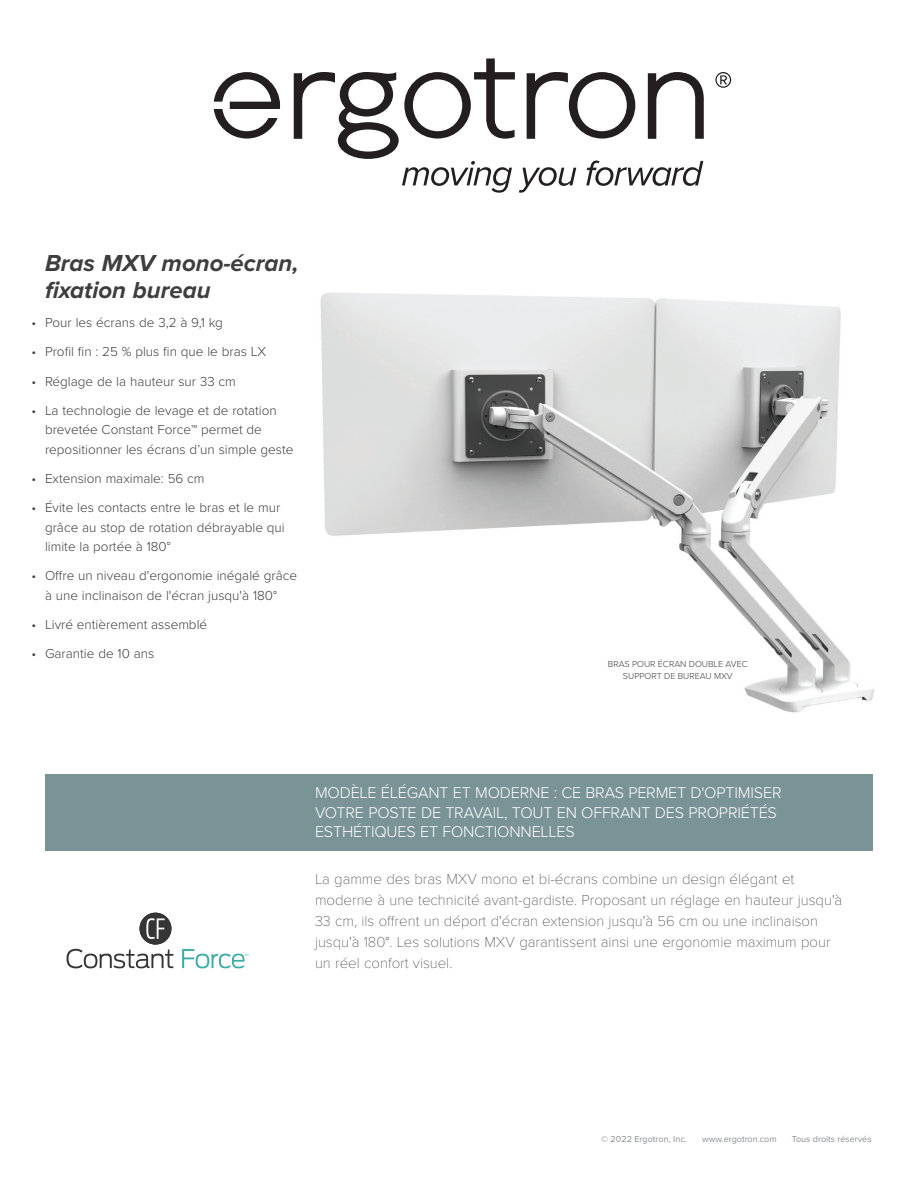
<style>
.page{position:relative;width:918px;height:1188px;background:#fff}
.page>*{position:absolute;margin:0;border:0;box-sizing:border-box;transform-origin:0 0}
.t1{font:italic 700 24px/27px "Proxima Nova";color:#3e3e3f}
.t2{font:300 16.2px/19.5px "Proxima Nova";letter-spacing:-.01em;color:#fff}
.t3{font:100 15px/21px "Proxima Nova T";color:#3e3e3f}
.t4{font:300 13.5px/19.5px "Proxima Nova";color:#3e3e3f}
.t5{font:9px "Proxima Nova";color:#8a8c8f}
.t6{font:300 9px/12px "Proxima Nova";color:#3e3e3f;text-align:center}
</style>
<div class="page">
<div style="left:45px;top:774px;width:828px;height:76px;background:#7a9397"></div>
<svg style="left:715px;top:72px;width:16px;height:16px"></svg>
<svg style="left:214px;top:72px;width:66px;height:67px"></svg>
<svg style="left:294px;top:58px;width:410px;height:135px"></svg>
<svg style="left:182px;top:949px;width:66px;height:19px"></svg>
<svg style="left:67px;top:949px;width:106px;height:19px"></svg>
<div style="left:140px;top:913px;width:31px;height:32px;background:#363536;border-radius:50%"></div>
<svg style="left:146px;top:918px;width:19px;height:21px"></svg>
<img style="left:320px;top:292px;width:555px;height:421px">
<h1 class="t1" style="left:45px;top:250px;width:255px">Bras MXV mono-écran, fixation bureau</h1>
<p class="t4" style="left:32px;top:312px;width:193px">• Pour les écrans de 3,2 à 9,1 kg</p>
<p class="t4" style="left:32px;top:341px;width:236px">• Profil fin : 25 % plus fin que le bras LX</p>
<p class="t4" style="left:32px;top:371px;width:206px">• Réglage de la hauteur sur 33 cm</p>
<p class="t4" style="left:45px;top:400px;width:250px;text-indent:-14px">• La technologie de levage et de rotation brevetée Constant Force™ permet de repositionner les écrans d’un simple geste</p>
<p class="t4" style="left:32px;top:468px;width:175px">• Extension maximale: 56 cm</p>
<p class="t4" style="left:45px;top:497px;width:241px;text-indent:-14px">• Évite les contacts entre le bras et le mur grâce au stop de rotation débrayable qui limite la portée à 180°</p>
<p class="t4" style="left:32px;top:565px;width:267px;text-align:center">• Offre un niveau d'ergonomie inégalé grâce à une inclinaison de l'écran jusqu'à 180°</p>
<p class="t4" style="left:32px;top:614px;width:177px">• Livré entièrement assemblé</p>
<p class="t4" style="left:32px;top:643px;width:124px">• Garantie de 10 ans</p>
<p class="t6" style="left:608px;top:657px;width:141px">BRAS POUR ÉCRAN DOUBLE AVEC<br>SUPPORT DE BUREAU MXV</p>
<p class="t2" style="left:315px;top:782px;width:468px">MODÈLE ÉLÉGANT ET MODERNE : CE BRAS PERMET D'OPTIMISER<br>VOTRE POSTE DE TRAVAIL, TOUT EN OFFRANT DES PROPRIÉTÉS<br>ESTHÉTIQUES ET FONCTIONNELLES</p>
<p class="t3" style="left:315px;top:868px;width:529px">La gamme des bras MXV mono et bi-écrans combine un design élégant et moderne à une technicité avant-gardiste. Proposant un réglage en hauteur jusqu'à 33 cm, ils offrent un déport d'écran extension jusqu'à 56 cm ou une inclinaison jusqu'à 180°. Les solutions MXV garantissent ainsi une ergonomie maximum pour un réel confort visuel.</p>
<p class="t5" style="left:601px;top:1134px;width:87px">© 2022 Ergotron, Inc.</p>
<p class="t5" style="left:702px;top:1134px;width:76px">www.ergotron.com</p>
<p class="t5" style="left:792px;top:1134px;width:81px">Tous droits réservés</p>
</div>
